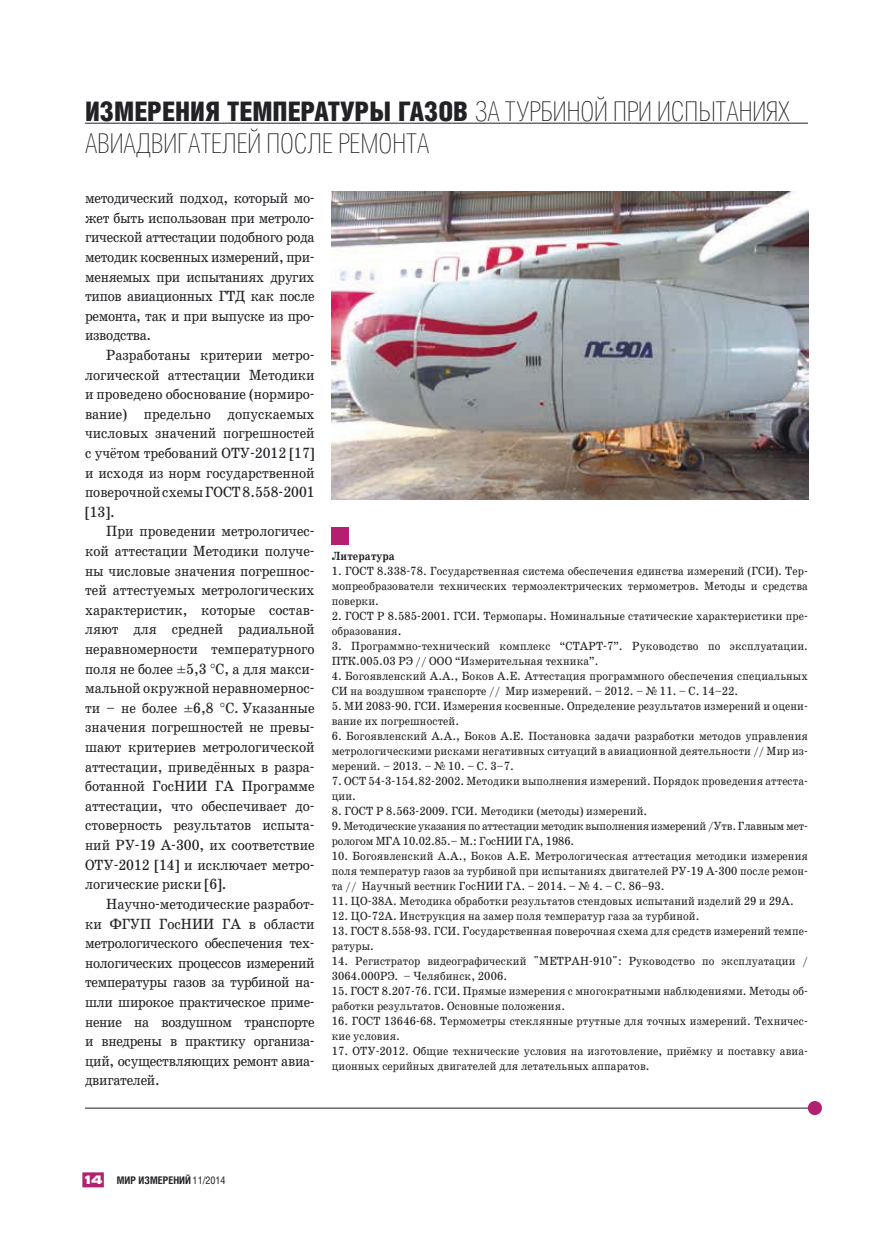
<style>
.page{position:relative;width:893px;height:1234px;background:#fff}
.page>*{position:absolute;margin:0;border:0;box-sizing:border-box;transform-origin:0 0}
.t1{font:700 30px "Helios Cond";color:#b2206f}
.t2{font:100 27px/32.4px "Helios Cond";color:#212126}
.t3{font:15px/19.6px "School Book C";letter-spacing:-.01em;color:#212126;text-align:justify;scale:.9 1}
.t4{font:12px/15px "School Book C";letter-spacing:.01em;color:#212126;scale:.9 1}
.t5{font:12px/15px "School Book C";letter-spacing:-.01em;color:#212126;scale:.9 1}
.t6{font:700 12px "School Book C";letter-spacing:.01em;color:#212126;scale:.9 1}
.t7{font:700 10.5px "Helios Cond";color:#212126}
.s1{font-weight:900}
.s2{color:#252328}
.s3{font-family:"Helios Ext";font-weight:900;font-size:12px;color:#fff}
.s4{font-weight:400}
</style>
<div class="page">
<hr style="left:85px;top:123px;width:723px;height:1px;background:#212126">
<hr style="left:85px;top:1107px;width:723px;height:1px;background:#212126">
<div style="left:82px;top:1172px;width:22px;height:15px;background:#b22170"></div>
<div style="left:808px;top:1100px;width:14px;height:14px;border:3px solid #b2206f;border-radius:50%"></div>
<div style="left:332px;top:527px;width:17px;height:17px;background:#b2206f"></div>
<img style="left:332px;top:191px;width:476px;height:309px">
<h2 class="t2" style="left:85px;top:97px;width:706px"><span class="s1">ИЗМЕРЕНИЯ ТЕМПЕРАТУРЫ ГАЗОВ</span> ЗА ТУРБИНОЙ ПРИ ИСПЫТАНИЯХ<br>АВИАДВИГАТЕЛЕЙ ПОСЛЕ РЕМОНТА</h2>
<p class="t3" style="left:85px;top:189px;width:257px">методический подход, который мо&shy;жет быть использован при метроло&shy;гической аттестации подобного рода методик косвенных измерений, при&shy;меняемых при испытаниях других типов авиационных ГТД как после ремонта, так и при выпуске из про&shy;изводства.</p>
<p class="t3" style="left:85px;top:346px;width:257px;text-indent:21px">Разработаны критерии метро&shy;логической аттестации Методики и проведено обоснование (нормиро&shy;вание) предельно допускаемых числовых значений погрешностей с учётом требований ОТУ-2012 [17] и исходя из норм государственной поверочной схемы ГОСТ <span class="s2">8.</span>558-2001 [13].</p>
<p class="t3" style="left:85px;top:522px;width:257px;text-indent:21px">При проведении метрологичес&shy;кой аттестации Методики получе&shy;ны числовые значения погрешнос&shy;тей аттестуемых метрологических характеристик, которые состав&shy;ляют для средней радиальной неравномерности температурного поля не более ±5,3 С, а для макси&shy;мальной окружной неравномернос&shy;ти – не более ±6,8 С. Указанные значения погрешностей не превы&shy;шают критериев метрологической аттестации, приведённых в разра&shy;ботанной ГосНИИ ГА Программе аттестации, что обеспечивает до&shy;стоверность результатов испыта&shy;ний РУ-1<span class="s2">9 А</span>-300, их соответствие ОТУ-2012 [14] и исключает метро&shy;логические риски [6].</p>
<p class="t3" style="left:85px;top:895px;width:257px;text-indent:21px">Научно-методические разработ&shy;ки ФГУП ГосНИИ ГА в области метрологического обеспечения тех&shy;нологических процессов измерений температуры газов за турбиной на&shy;шли широкое практическое приме&shy;нение на воздушном транспорте и внедрены в практику организа&shy;ций, осуществляющих ремонт авиа&shy;двигателей.</p>
<p class="t6" style="left:332px;top:551px;width:72px">Литература</p>
<p class="t4" style="left:332px;top:564px;width:531px;text-align:justify">1. ГОСТ 8.338-78. Государственная система обеспечения единства измерений (ГСИ). Тер&shy;мопреобразователи технических термоэлектрических термометров. Методы и средства поверки.</p>
<p class="t4" style="left:332px;top:609px;width:531px">2. ГОСТ Р 8.585-2001. ГСИ. Термопары. Номинальные статические характеристики пре&shy;образования.</p>
<p class="t4" style="left:332px;top:639px;width:531px">3. Программно-технический комплекс “СТАРТ-7”. Руководство по эксплуатации.<br>ПТК.005.03 РЭ // ООО “Измерительная техника”.</p>
<p class="t4" style="left:332px;top:669px;width:531px">4. Богоявленский А.А., Боков А.Е. Аттестация программного обеспечения специальных<br>СИ на воздушном транспорте // Мир измерений. – 2012. – № 11. – С. 14–22.</p>
<p class="t4" style="left:332px;top:699px;width:531px">5. МИ 2083-90. ГСИ. Измерения косвенные. Определение результатов измерений и оцени&shy;вание их погрешностей.</p>
<p class="t4" style="left:332px;top:729px;width:531px;text-align:justify">6. Богоявленский А.А., Боков А.Е. Постановка задачи разработки методов управления метрологическими рисками негативных ситуаций в авиационной деятельности // Мир из&shy;мерений. – 2013. – № 10. – С. 3–7.</p>
<p class="t4" style="left:332px;top:774px;width:531px">7. ОСТ 54-3-154.82-2002. Методики выполнения измерений. Порядок проведения аттеста&shy;ции.</p>
<p class="t4" style="left:332px;top:804px;width:352px">8. ГОСТ Р 8.563-2009. ГСИ. Методики (методы) измерений.</p>
<p class="t5" style="left:332px;top:819px;width:531px">9. Методические указания по аттестации методик выполнения измерений /Утв. Главным мет&shy;рологом МГА 10.02.85.– М.: ГосНИИ ГА, 1986.</p>
<p class="t4" style="left:332px;top:849px;width:531px;text-align:justify">10. Богоявленский А.А., Боков А.Е. Метрологическая аттестация методики измерения поля температур газов за турбиной при испытаниях двигателей РУ-19 А-300 после ремон&shy;та // Научный вестник ГосНИИ ГА. – 2014. – № 4. – С. 86–93.</p>
<p class="t4" style="left:332px;top:894px;width:515px">11. ЦО-38А. Методика обработки результатов стендовых испытаний изделий 29 и 29А.</p>
<p class="t4" style="left:332px;top:909px;width:410px">12. ЦО-72А. Инструкция на замер поля температур газа за турбиной.</p>
<p class="t4" style="left:332px;top:924px;width:531px">13. ГОСТ 8.558-93. ГСИ. Государственная поверочная схема для средств измерений темпе&shy;ратуры.</p>
<p class="t4" style="left:332px;top:954px;width:531px">14. Регистратор видеографический "МЕТРАН-910": Руководство по эксплуатации /<br>3064.000РЭ. – Челябинск, 2006.</p>
<p class="t4" style="left:332px;top:984px;width:531px">15. ГОСТ 8.207-76. ГСИ. Прямые измерения с многократными наблюдениями. Методы об&shy;работки результатов. Основные положения.</p>
<p class="t4" style="left:332px;top:1014px;width:531px">16. ГОСТ 13646-68. Термометры стеклянные ртутные для точных измерений. Техничес&shy;кие условия.</p>
<p class="t4" style="left:332px;top:1044px;width:531px">17. ОТУ-2012. Общие технические условия на изготовление, приёмку и поставку авиа&shy;ционных серийных двигателей для летательных аппаратов.</p>
<p class="t7" style="left:84px;top:1175px;width:144px"><span class="s3">14</span> МИР ИЗМЕРЕНИЙ <span class="s4">11/2014</span></p>
<h1 class="t1" style="left:807px;top:1096px;width:17px">•</h1>
</div>
